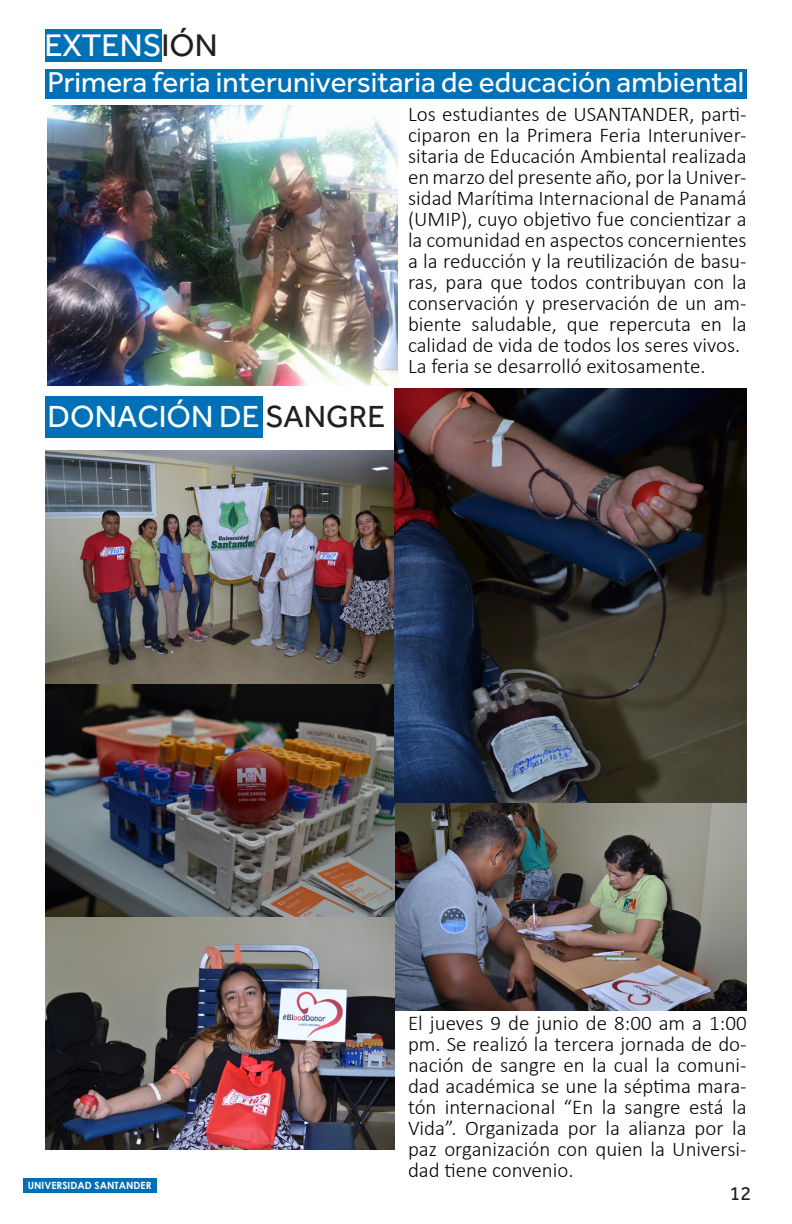
<style>
.page{position:relative;width:792px;height:1224px;background:#fff}
.page>*{position:absolute;margin:0;border:0;box-sizing:border-box;transform-origin:0 0}
.t1{font:32.4px "Effra";color:#fff}
.t2{font:31.6px "Effra";color:#fff}
.t3{font:29.8px "Effra";color:#fff}
.t4{font:300 21px/21px "Calibri";color:#040504;text-align:justify}
.t5{font:20px "Effra";color:#231f20}
.t6{font:700 10px "Century Gothic";color:#fff}
.s1{color:#231f20}
</style>
<div class="page">
<div style="left:23px;top:1179px;width:134px;height:14px;background:#006fb6"></div>
<div style="left:45px;top:29px;width:117px;height:32px;background:#0070b7"></div>
<div style="left:45px;top:69px;width:702px;height:30px;background:#0070b7"></div>
<img style="left:47px;top:105px;width:350px;height:280px">
<div style="left:45px;top:397px;width:218px;height:41px;background:#0070b7"></div>
<img style="left:395px;top:388px;width:352px;height:622px">
<img style="left:45px;top:450px;width:350px;height:699px">
<p class="t1" style="left:45px;top:26px;width:175px">EXTENS<span class="s1">IÓN</span></p>
<p class="t3" style="left:47px;top:65px;width:698px">Primera feria interuniversitaria de educación ambiental</p>
<p class="t4" style="left:408px;top:103px;width:340px">Los estudiantes de USANTANDER, parti&shy;ciparon en la Primera Feria Interuniver&shy;sitaria de Educación Ambiental realizada en marzo del presente año, por la Univer&shy;sidad Marítima Internacional de Panamá (UMIP), cuyo objetivo fue concientizar a la comunidad en aspectos concernientes a la reducción y la reutilización de basu&shy;ras, para que todos contribuyan con la conservación y preservación de un am&shy;biente saludable, que repercuta en la calidad de vida de todos los seres vivos.</p>
<p class="t4" style="left:408px;top:355px;width:299px">La feria se desarrolló exitosamente.</p>
<p class="t2" style="left:48px;top:398px;width:339px">DONACIÓN DE <span class="s1">SANGRE</span></p>
<p class="t6" style="left:28px;top:1178px;width:125px">UNIVERSIDAD SANTANDER</p>
<p class="t4" style="left:408px;top:1013px;width:340px">El jueves 9 de junio de 8:00 am a 1:00 pm. Se realizó la tercera jornada de do&shy;nación de sangre en la cual la comuni&shy;dad académica se une la séptima mara&shy;tón internacional “En la sangre está la Vida”. Organizada por la alianza por la paz organización con quien la Universi&shy;dad tiene convenio.</p>
<p class="t5" style="left:730px;top:1182px;width:23px">12</p>
</div>
